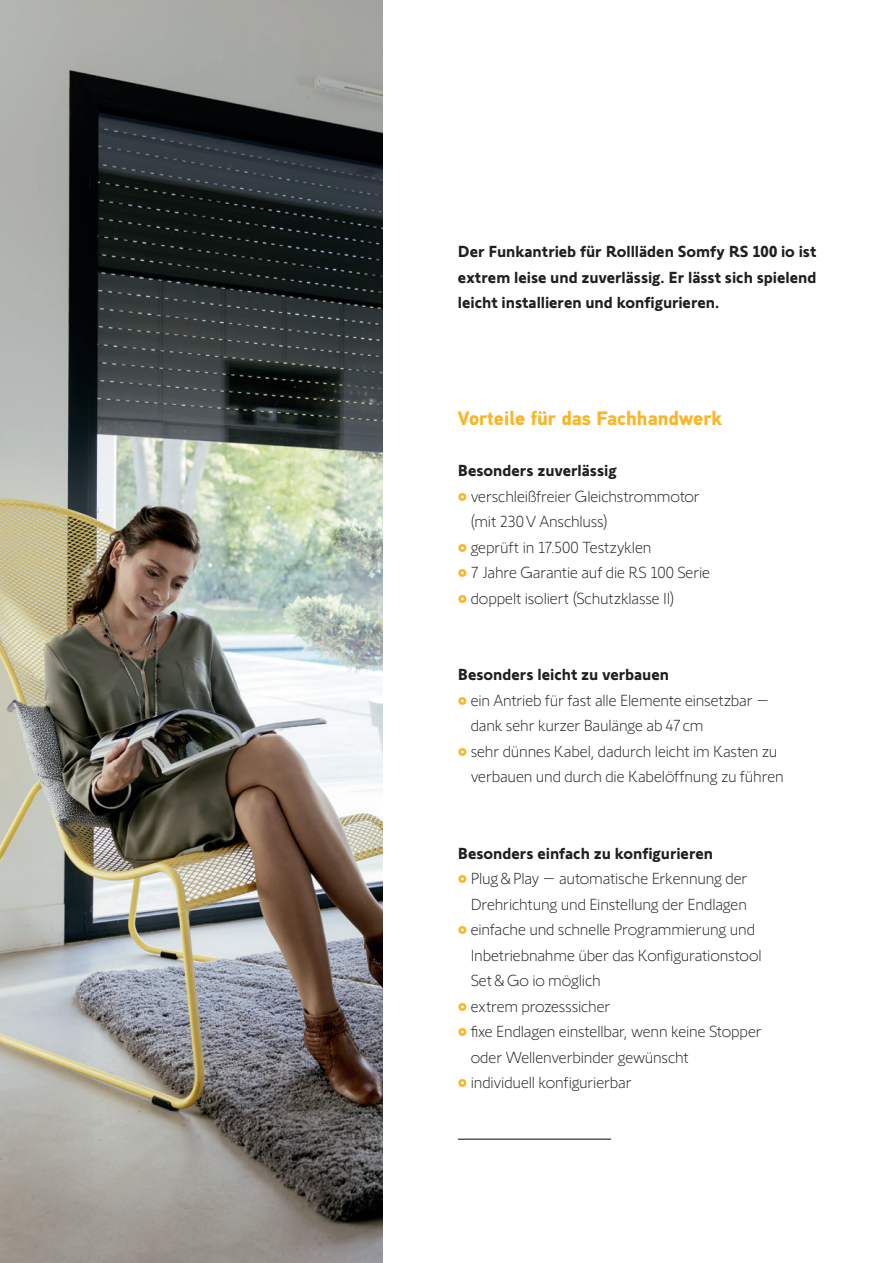
<style>
.page{position:relative;width:893px;height:1263px;background:#fff}
.page>*{position:absolute;margin:0;border:0;box-sizing:border-box;transform-origin:0 0}
.t1{font:700 19.5px "PF Din Text Pro";color:#fcb423}
.t2{font:300 16.5px/25.5px "Somfy Sans";letter-spacing:-.015em;color:#231f20}
.t3{font:700 16.5px/25.5px "Somfy Sans";letter-spacing:-.005em;color:#231f20;text-align:justify}
.s1{color:#fcb423}
</style>
<div class="page">
<img style="left:0;top:0;width:383px;height:1263px">
<hr style="left:458px;top:1138px;width:153px;height:2px;background:#231f20">
<p class="t3" style="left:458px;top:237px;width:360px">Der Funkantrieb für Rollläden Somfy RS 100 io ist extrem leise und zuverlässig. Er lässt sich spielend leicht installieren und konfigurieren.</p>
<p class="t1" style="left:458px;top:406px;width:266px">Vorteile für das Fachhandwerk</p>
<p class="t3" style="left:458px;top:456px;width:160px">Besonders zuverlässig</p>
<p class="t2" style="left:471px;top:482px;width:231px;text-indent:-13px"><span class="s1">•</span> verschleißfreier Gleichstrommotor (mit 230 V Anschluss)</p>
<p class="t2" style="left:458px;top:533px;width:195px"><span class="s1">•</span> geprüft in 17.500 Testzyklen</p>
<p class="t2" style="left:458px;top:558px;width:254px"><span class="s1">•</span> 7 Jahre Garantie auf die RS 100 Serie</p>
<p class="t2" style="left:458px;top:584px;width:218px"><span class="s1">•</span> doppelt isoliert (Schutzklasse II)</p>
<p class="t3" style="left:458px;top:660px;width:213px">Besonders leicht zu verbauen</p>
<p class="t2" style="left:471px;top:686px;width:300px;text-indent:-13px"><span class="s1">•</span> ein Antrieb für fast alle Elemente einsetzbar – dank sehr kurzer Baulänge ab 47 cm</p>
<p class="t2" style="left:471px;top:737px;width:315px;text-indent:-13px"><span class="s1">•</span> sehr dünnes Kabel, dadurch leicht im Kasten zu verbauen und durch die Kabelöffnung zu führen</p>
<p class="t3" style="left:458px;top:838px;width:257px">Besonders einfach zu konfigurieren</p>
<p class="t2" style="left:458px;top:864px;width:291px;text-align:right"><span class="s1">•</span> Plug &amp; Play – automatische Erkennung der<br>Drehrichtung und Einstellung der Endlagen</p>
<p class="t2" style="left:471px;top:915px;width:293px;text-indent:-13px"><span class="s1">•</span> einfache und schnelle Programmierung und<br>Inbetriebnahme über das Konfigurationstool<br>Set &amp; Go io möglich</p>
<p class="t2" style="left:458px;top:992px;width:154px"><span class="s1">•</span> extrem prozesssicher</p>
<p class="t2" style="left:471px;top:1017px;width:293px;text-indent:-13px"><span class="s1">•</span> fixe Endlagen einstellbar, wenn keine Stopper oder Wellenverbinder gewünscht</p>
<p class="t2" style="left:458px;top:1068px;width:175px"><span class="s1">•</span> individuell konfigurierbar</p>
</div>
